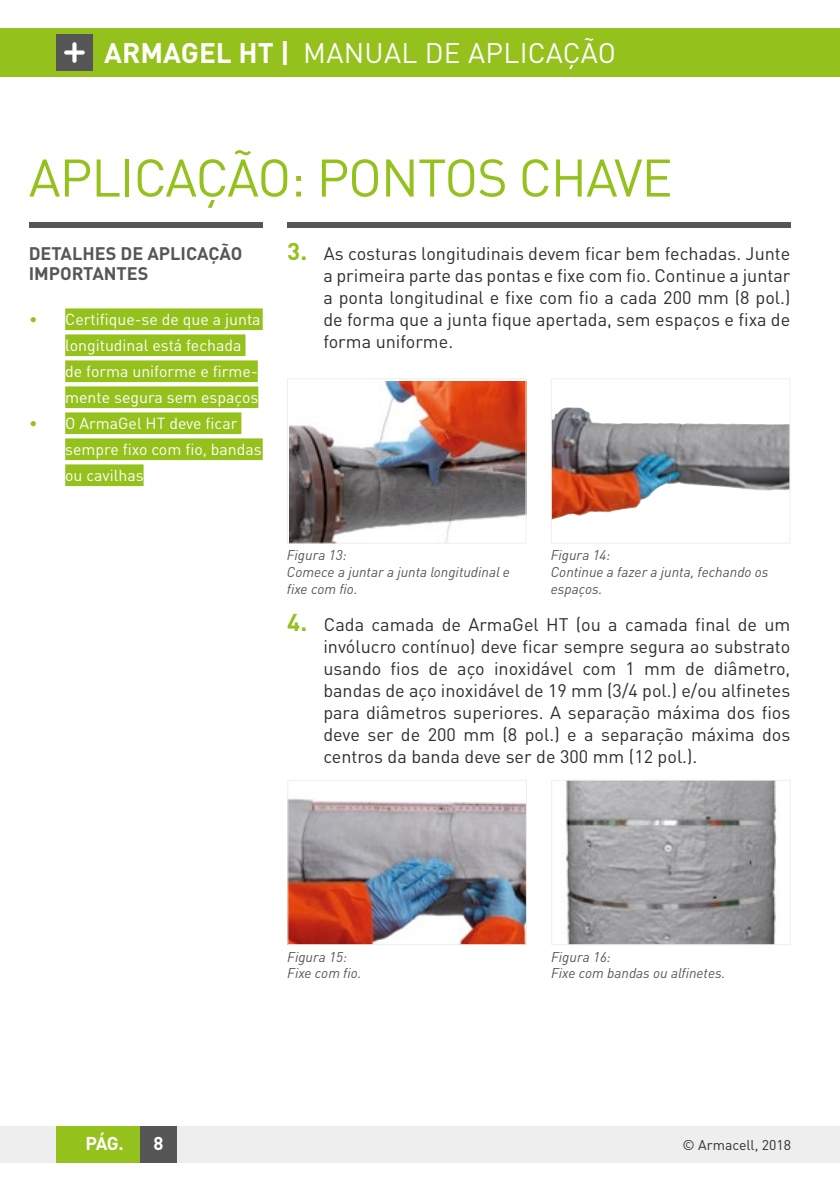
<style>
.page{position:relative;width:840px;height:1191px;background:#fff}
.page>*{position:absolute;margin:0;border:0;box-sizing:border-box;transform-origin:0 0}
.t1{font:52px "DIN Pro";letter-spacing:-.02em;color:#94c11c}
.t2{font:28px "DIN Pro";letter-spacing:.01em;color:#fff}
.t3{font:700 18.4px "DIN Pro";color:#fff}
.t4{font:18px/22px "DIN Pro";color:#312d2b;text-align:justify}
.t5{font:700 18px/20.2px "DIN Pro";color:#565656}
.t6{font:15.8px/26px "DIN Pro";color:#fff}
.t7{font:italic 14px/16.8px "DIN Pro";color:#565656}
.t8{font:14px "DIN Pro";color:#312d2b}
.s1{font-weight:700}
.s2{color:#94c11c}
.s3{font-weight:700;font-size:24px;color:#94c11c}
</style>
<div class="page">
<div style="left:0;top:29px;width:839px;height:48px;background:#94c11c"></div>
<div style="left:56px;top:34px;width:36px;height:36px;background:#565656"></div>
<svg style="left:64px;top:42px;width:21px;height:21px"></svg>
<div style="left:0;top:1126px;width:839px;height:36px;background:#eee"></div>
<div style="left:57px;top:1126px;width:120px;height:36px;background:#94c11c"></div>
<div style="left:141px;top:1126px;width:36px;height:36px;background:#565656"></div>
<img style="left:289px;top:799px;width:235px;height:144px">
<div style="left:287px;top:779px;width:239px;height:166px;border:1px solid #eee"></div>
<img style="left:566px;top:781px;width:211px;height:162px">
<div style="left:551px;top:779px;width:239px;height:166px;border:1px solid #eee"></div>
<div style="left:29px;top:222px;width:233px;height:6px;background:#565656"></div>
<div style="left:287px;top:222px;width:503px;height:6px;background:#565656"></div>
<div style="left:65px;top:308px;width:197px;height:22px;background:#94c11c"></div>
<div style="left:65px;top:334px;width:180px;height:22px;background:#94c11c"></div>
<div style="left:65px;top:360px;width:193px;height:22px;background:#94c11c"></div>
<div style="left:65px;top:386px;width:193px;height:22px;background:#94c11c"></div>
<div style="left:65px;top:412px;width:176px;height:22px;background:#94c11c"></div>
<div style="left:65px;top:438px;width:197px;height:22px;background:#94c11c"></div>
<div style="left:65px;top:464px;width:78px;height:22px;background:#94c11c"></div>
<img style="left:289px;top:382px;width:235px;height:160px">
<div style="left:287px;top:378px;width:239px;height:166px;border:1px solid #eee"></div>
<img style="left:552px;top:407px;width:236px;height:112px">
<div style="left:550px;top:378px;width:240px;height:166px;border:1px solid #eee"></div>
<h2 class="t2" style="left:104px;top:31px;width:513px"><span class="s1">ARMAGEL HT |</span> MANUAL DE APLICAÇÃO</h2>
<h1 class="t1" style="left:29px;top:137px;width:645px">APLICAÇÃO: PONTOS CHAVE</h1>
<p class="t5" style="left:29px;top:241px;width:215px">DETALHES DE APLICAÇÃO<br>IMPORTANTES</p>
<p class="t6" style="left:65px;top:305px;width:197px;text-indent:-36px"><span class="s2">•</span> Certifique-se de que a junta longitudinal está fechada de forma uniforme e firme&shy;mente segura sem espaços</p>
<p class="t6" style="left:65px;top:409px;width:198px;text-indent:-36px"><span class="s2">•</span> O ArmaGel HT deve ficar sempre fixo com fio, bandas ou cavilhas</p>
<p class="t4" style="left:323px;top:240px;width:468px;text-indent:-36px"><span class="s3">3.</span> As costuras longitudinais devem ficar bem fechadas. Junte a primeira parte das pontas e fixe com fio. Continue a juntar a ponta longitudinal e fixe com fio a cada 200 mm (8 pol.) de forma que a junta fique apertada, sem espaços e fixa de forma uniforme.</p>
<p class="t7" style="left:287px;top:545px;width:224px">Figura 13:<br>Comece a juntar a junta longitudinal e fixe com fio.</p>
<p class="t7" style="left:550px;top:545px;width:219px">Figura 14:<br>Continue a fazer a junta, fechando os espaços.</p>
<p class="t4" style="left:323px;top:611px;width:468px;text-indent:-36px"><span class="s3">4.</span> Cada camada de ArmaGel HT (ou a camada final de um invólucro contínuo) deve ficar sempre segura ao substrato usando fios de aço inoxidável com 1 mm de diâmetro, bandas de aço inoxidável de 19 mm (3/4 pol.) e/ou alfinetes para diâmetros superiores. A separação máxima dos fios deve ser de 200 mm (8 pol.) e a separação máxima dos centros da banda deve ser de 300 mm (12 pol.).</p>
<p class="t7" style="left:287px;top:946px;width:76px">Figura 15:<br>Fixe com fio.</p>
<p class="t7" style="left:551px;top:946px;width:175px">Figura 16:<br>Fixe com bandas ou alfinetes.</p>
<p class="t3" style="left:85px;top:1128px;width:40px">PÁG.</p>
<p class="t3" style="left:153px;top:1128px;width:11px">8</p>
<p class="t8" style="left:682px;top:1133px;width:110px">© Armacell, 2018</p>
</div>
